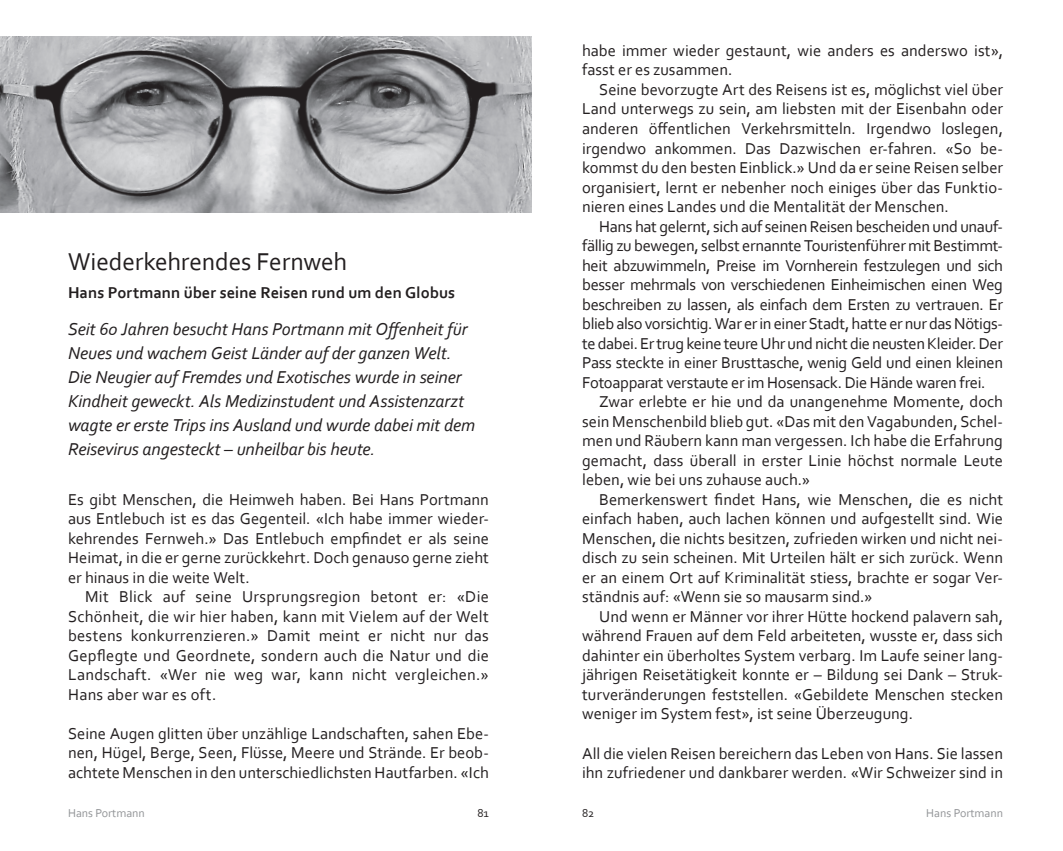
<style>
.page{position:relative;width:1063px;height:851px;background:#fff}
.page>*{position:absolute;margin:0;border:0;box-sizing:border-box;transform-origin:0 0}
.t1{font:25.5px "Corbel";letter-spacing:-.005em;color:#231f20}
.t2{font:italic 18px/24px "Corbel";letter-spacing:-.005em;color:#231f20}
.t3{font:16.5px/19.5px "Corbel";color:#231f20;text-align:justify}
.t4{font:700 16.5px "Corbel";letter-spacing:.005em;color:#231f20}
.t5{font:12px "Corbel";color:#939598}
.t6{font:12px "Corbel";color:#231f20}
</style>
<div class="page">
<img style="left:0;top:36px;width:531px;height:176px">
<h1 class="t1" style="left:68px;top:246px;width:281px">Wiederkehrendes Fernweh</h1>
<p class="t4" style="left:68px;top:282px;width:389px">Hans Portmann über seine Reisen rund um den Globus</p>
<p class="t2" style="left:68px;top:317px;width:409px">Seit 60 Jahren besucht Hans Portmann mit Offenheit für Neues und wachem Geist Länder auf der ganzen Welt.<br>Die Neugier auf Fremdes und Exotisches wurde in seiner Kindheit geweckt. Als Medizinstudent und Assistenzarzt wagte er erste Trips ins Ausland und wurde dabei mit dem Reisevirus angesteckt – unheilbar bis heute.</p>
<p class="t3" style="left:68px;top:489px;width:422px">Es gibt Menschen, die Heimweh haben. Bei Hans Portmann aus Entlebuch ist es das Gegenteil. «Ich habe immer wieder&shy;kehrendes Fernweh.» Das Entlebuch empfindet er als seine Heimat, in die er gerne zurückkehrt. Doch genauso gerne zieht er hinaus in die weite Welt.</p>
<p class="t3" style="left:68px;top:586px;width:422px;text-indent:17px">Mit Blick auf seine Ursprungsregion betont er: «Die Schönheit, die wir hier haben, kann mit Vielem auf der Welt bestens konkurrenzieren.» Damit meint er nicht nur das Gepflegte und Geordnete, sondern auch die Natur und die Landschaft. «Wer nie weg war, kann nicht vergleichen.» Hans aber war es oft.</p>
<p class="t3" style="left:68px;top:723px;width:422px">Seine Augen glitten über unzählige Landschaften, sahen Ebe&shy;nen, Hügel, Berge, Seen, Flüsse, Meere und Strände. Er beob&shy;achtete Menschen in den unterschiedlichsten Hautfarben. «Ich</p>
<p class="t5" style="left:68px;top:805px;width:78px">Hans Portmann</p>
<p class="t6" style="left:477px;top:805px;width:13px">81</p>
<p class="t3" style="left:582px;top:40px;width:422px">habe immer wieder gestaunt, wie anders es anderswo ist», fasst er es zusammen.</p>
<p class="t3" style="left:582px;top:79px;width:422px;text-indent:17px">Seine bevorzugte Art des Reisens ist es, möglichst viel über Land unterwegs zu sein, am liebsten mit der Eisenbahn oder anderen öffentlichen Verkehrsmitteln. Irgendwo loslegen, irgendwo ankommen. Das Dazwischen er-fahren. «So be&shy;kommst du den besten Einblick.» Und da er seine Reisen selber organisiert, lernt er nebenher noch einiges über das Funktio&shy;nieren eines Landes und die Mentalität der Menschen.</p>
<p class="t3" style="left:582px;top:216px;width:423px;text-indent:17px">Hans hat gelernt, sich auf seinen Reisen bescheiden und unauf&shy;fällig zu bewegen, selbst ernannte Touristenführer mit Bestimmt&shy;heit abzuwimmeln, Preise im Vornherein festzulegen und sich besser mehrmals von verschiedenen Einheimischen einen Weg beschreiben zu lassen, als einfach dem Ersten zu vertrauen. Er blieb also vorsichtig. War er in einer Stadt, hatte er nur das Nötigs&shy;te dabei. Er trug keine teure Uhr und nicht die neusten Kleider. Der Pass steckte in einer Brusttasche, wenig Geld und einen kleinen Fotoapparat verstaute er im Hosensack. Die Hände waren frei.</p>
<p class="t3" style="left:582px;top:391px;width:422px;text-indent:17px">Zwar erlebte er hie und da unangenehme Momente, doch sein Menschenbild blieb gut. «Das mit den Vagabunden, Schel&shy;men und Räubern kann man vergessen. Ich habe die Erfahrung gemacht, dass überall in erster Linie höchst normale Leute leben, wie bei uns zuhause auch.»</p>
<p class="t3" style="left:582px;top:489px;width:422px;text-indent:17px">Bemerkenswert findet Hans, wie Menschen, die es nicht einfach haben, auch lachen können und aufgestellt sind. Wie Menschen, die nichts besitzen, zufrieden wirken und nicht nei&shy;disch zu sein scheinen. Mit Urteilen hält er sich zurück. Wenn er an einem Ort auf Kriminalität stiess, brachte er sogar Ver&shy;ständnis auf: «Wenn sie so mausarm sind.»</p>
<p class="t3" style="left:582px;top:606px;width:422px;text-indent:17px">Und wenn er Männer vor ihrer Hütte hockend palavern sah, während Frauen auf dem Feld arbeiteten, wusste er, dass sich dahinter ein überholtes System verbarg. Im Laufe seiner lang&shy;jährigen Reisetätigkeit konnte er – Bildung sei Dank – Struk&shy;turveränderungen feststellen. «Gebildete Menschen stecken weniger im System fest», ist seine Überzeugung.</p>
<p class="t3" style="left:582px;top:742px;width:422px">All die vielen Reisen bereichern das Leben von Hans. Sie lassen ihn zufriedener und dankbarer werden. «Wir Schweizer sind in</p>
<p class="t6" style="left:582px;top:805px;width:14px">82</p>
<p class="t5" style="left:926px;top:805px;width:78px">Hans Portmann</p>
</div>
